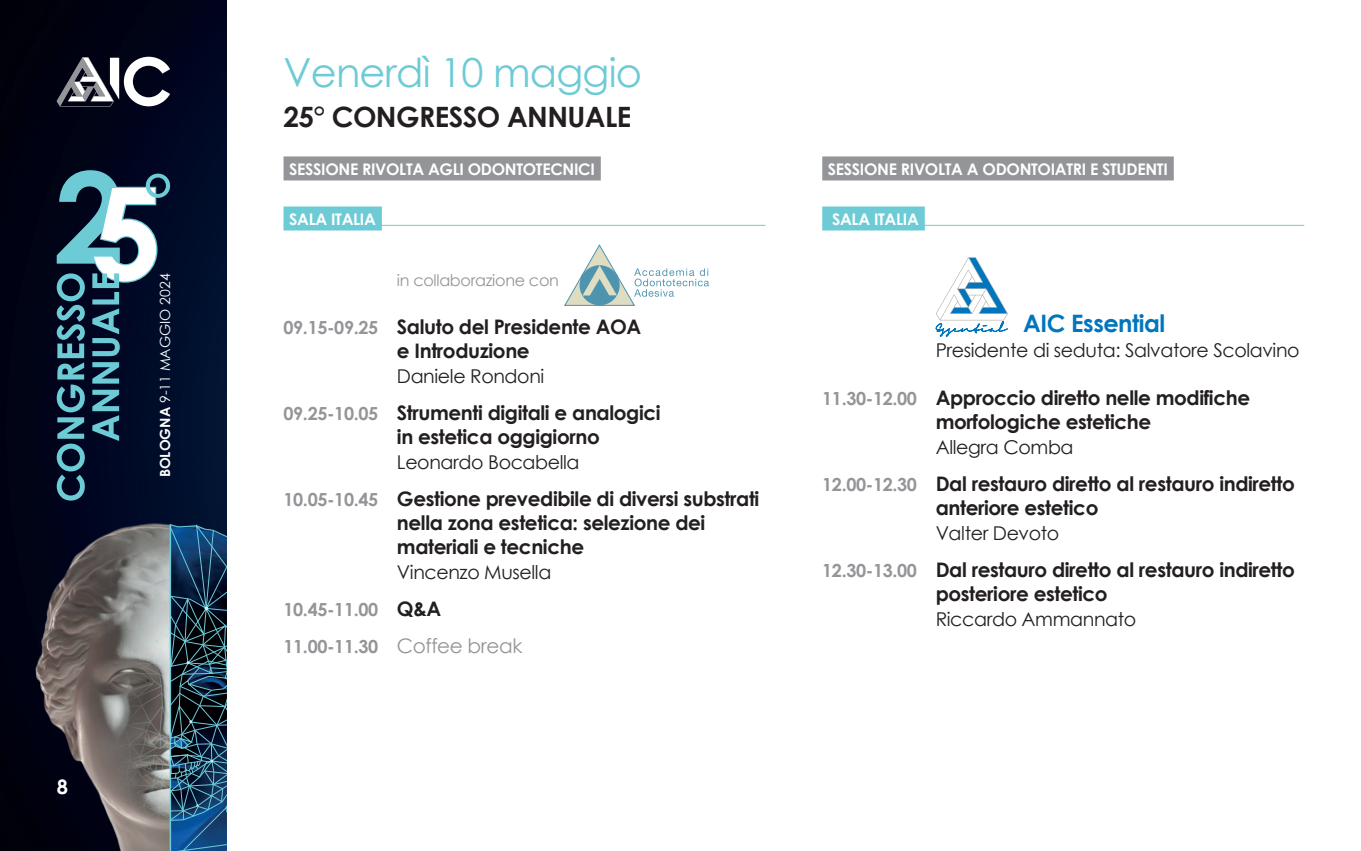
<style>
.page{position:relative;width:1361px;height:851px;background:#fff}
.page>*{position:absolute;margin:0;border:0;box-sizing:border-box;transform-origin:0 0}
.t1{font:40px "Century Gothic";letter-spacing:-.02em;color:#6dcbd6}
.t2{font:700 28px "Century Gothic";letter-spacing:-.02em;color:#231f20}
.t3{font:700 24px "Century Gothic";letter-spacing:-.02em;color:#0076be}
.t4{font:700 20px/24px "Century Gothic";letter-spacing:-.02em;color:#231f20}
.t5{font:700 20px "Century Gothic";color:#fff}
.t6{font:19px "Century Gothic";letter-spacing:-.02em;color:#231f20}
.t7{font:700 18px/37px "Century Gothic";letter-spacing:-.02em;color:#939598}
.t8{font:700 16px "Century Gothic";letter-spacing:-.02em;color:#fff}
.t9{font:16px "Century Gothic";letter-spacing:-.02em;color:#939598}
.t10{font:14px "Century Gothic";color:#fff}
.s1{font-weight:700}
.s2{font-size:18px;color:#939598}
.s3{font-size:20px;color:#231f20}
.s4{font-weight:400;font-size:20px}
</style>
<div class="page">
<img style="left:0;top:0;width:227px;height:850px">
<svg style="left:57px;top:57px;width:113px;height:49px"></svg>
<img style="left:13px;top:493px;width:214px;height:357px">
<svg style="left:171px;top:524px;width:56px;height:326px;background:#1a3d58"></svg>
<img style="left:46px;top:518px;width:125px;height:332px">
<svg style="left:57px;top:170px;width:113px;height:330px;background:#2c475c"></svg>
<div style="left:283px;top:156px;width:318px;height:24px;background:#939598"></div>
<div style="left:283px;top:206px;width:99px;height:24px;background:#6dcbd6"></div>
<hr style="left:283px;top:225px;width:482px;height:1px;background:#6dcbd6">
<svg style="left:564px;top:244px;width:145px;height:62px"></svg>
<div style="left:822px;top:156px;width:351px;height:24px;background:#939598"></div>
<div style="left:822px;top:206px;width:103px;height:24px;background:#6dcbd6"></div>
<hr style="left:822px;top:225px;width:482px;height:1px;background:#6dcbd6">
<svg style="left:935px;top:257px;width:73px;height:80px"></svg>
<p class="t10" style="left:155px;top:477px;width:205px;rotate:-90deg"><span class="s1">BOLOGNA</span> 9-11 MAGGIO 2024</p>
<p class="t5" style="left:57px;top:774px;width:13px">8</p>
<h1 class="t1" style="left:283px;top:44px;width:360px">Venerdì 10 maggio</h1>
<h2 class="t2" style="left:283px;top:99px;width:349px">25° CONGRESSO ANNUALE</h2>
<p class="t8" style="left:289px;top:159px;width:307px">SESSIONE RIVOLTA AGLI ODONTOTECNICI</p>
<p class="t8" style="left:289px;top:209px;width:88px">SALA ITALIA</p>
<p class="t9" style="left:397px;top:269px;width:163px">in collaborazione con</p>
<p class="t4" style="left:283px;top:314px;width:359px;text-align:center"><span class="s2">09.15-09.25</span> Saluto del Presidente AOA e Introduzione</p>
<p class="t6" style="left:397px;top:363px;width:149px">Daniele Rondoni</p>
<p class="t4" style="left:397px;top:400px;width:265px;text-indent:-113px"><span class="s2">09.25-10.05</span> Strumenti digitali e analogici in estetica oggigiorno</p>
<p class="t6" style="left:397px;top:449px;width:184px">Leonardo Bocabella</p>
<p class="t4" style="left:397px;top:486px;width:364px;text-indent:-113px"><span class="s2">10.05-10.45</span> Gestione prevedibile di diversi substrati nella zona estetica: selezione dei materiali e tecniche</p>
<p class="t6" style="left:397px;top:559px;width:156px">Vincenzo Musella</p>
<p class="t7" style="left:283px;top:591px;width:240px">10.45-11.00 <span class="s3">Q&amp;A<br></span>11.00-11.30 <span class="s4">Coffee break</span></p>
<p class="t8" style="left:828px;top:159px;width:341px">SESSIONE RIVOLTA A ODONTOIATRI E STUDENTI</p>
<p class="t8" style="left:832px;top:209px;width:88px">SALA ITALIA</p>
<p class="t3" style="left:1023px;top:308px;width:144px">AIC Essential</p>
<p class="t6" style="left:935px;top:337px;width:365px">Presidente di seduta: Salvatore Scolavino</p>
<p class="t4" style="left:935px;top:385px;width:316px;text-indent:-113px"><span class="s2">11.30-12.00</span> Approccio diretto nelle modifiche morfologiche estetiche</p>
<p class="t6" style="left:935px;top:434px;width:139px">Allegra Comba</p>
<p class="t4" style="left:935px;top:471px;width:361px;text-indent:-113px"><span class="s2">12.00-12.30</span> Dal restauro diretto al restauro indiretto anteriore estetico</p>
<p class="t6" style="left:935px;top:520px;width:125px">Valter Devoto</p>
<p class="t4" style="left:935px;top:557px;width:361px;text-indent:-113px"><span class="s2">12.30-13.00</span> Dal restauro diretto al restauro indiretto posteriore estetico</p>
<p class="t6" style="left:935px;top:606px;width:202px">Riccardo Ammannato</p>
</div>
